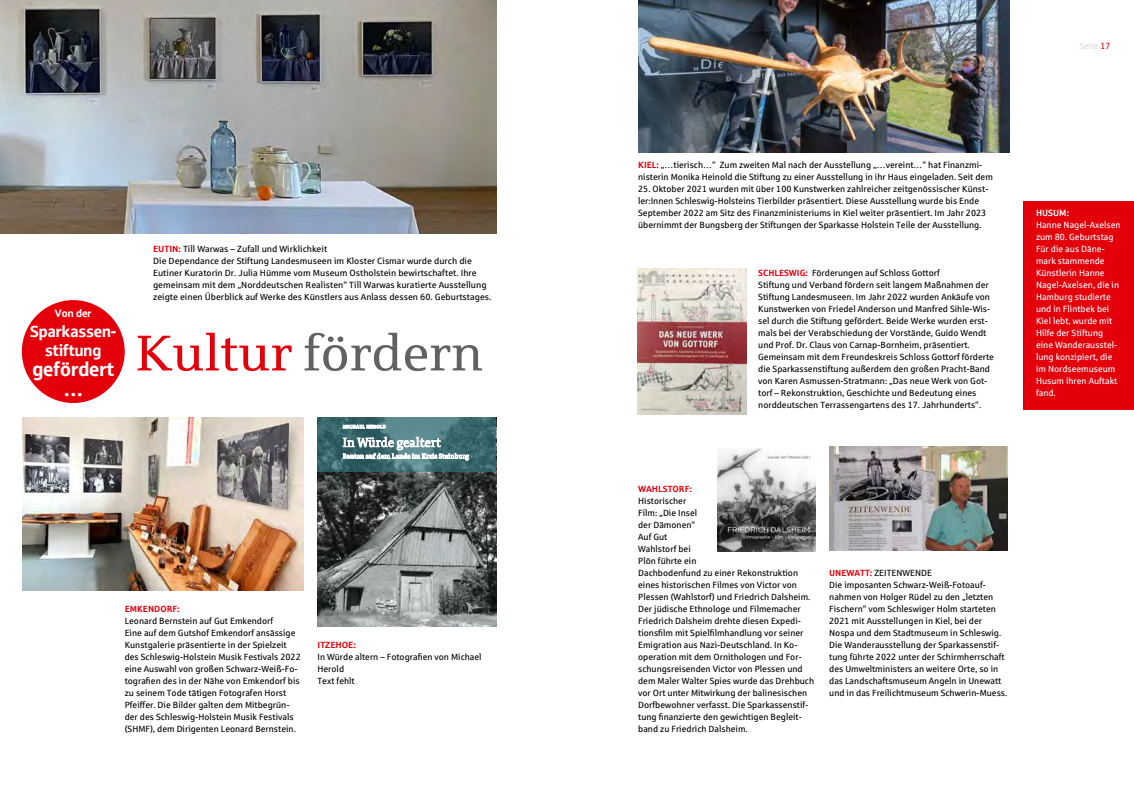
<style>
.page{position:relative;width:1134px;height:808px;background:#fff}
.page>*{position:absolute;margin:0;border:0;box-sizing:border-box;transform-origin:0 0}
.t1{font:50px "Sparkasse Serif";color:#626261}
.t2{font:19.7px/19.7px "Sparkasse Head";color:#fff;text-align:center}
.t3{font:16.1px/19.7px "Sparkasse Head";color:#fff;text-align:center}
.t4{font:10.7px "Sparkasse Head";color:#fff}
.t5{font:9px/12px "Sparkasse Rg";color:#000}
.t6{font:9px/12px "Sparkasse Rg";color:#fff}
.t7{font:700 9px "Sparkasse Rg";color:#e3000b}
.t8{font:9px "Sparkasse Rg";color:#d9dada;scale:.95 1}
.t9{font:700 9px "Sparkasse Rg";color:#fff}
.s1{font-weight:700;color:#e3000b}
.s2{color:#e3000b}
</style>
<div class="page">
<img style="left:0;top:0;width:496px;height:234px">
<img style="left:317px;top:472px;width:179px;height:154px">
<svg style="left:317px;top:418px;width:179px;height:54px;background:#3a696d"></svg>
<svg style="left:343px;top:421px;width:126px;height:39px"></svg>
<img style="left:638px;top:269px;width:109px;height:146px">
<img style="left:717px;top:449px;width:98px;height:102px">
<div style="left:22px;top:300px;width:103px;height:103px;background:#e3000b;border-radius:50%"></div>
<img style="left:638px;top:0;width:371px;height:152px">
<img style="left:23px;top:418px;width:280px;height:172px">
<img style="left:829px;top:446px;width:178px;height:105px">
<div style="left:1023px;top:202px;width:111px;height:208px;background:#e3000b"></div>
<p class="t4" style="left:55px;top:306px;width:38px">Von der</p>
<h3 class="t3" style="left:30px;top:321px;width:88px">Sparkassen&shy;stiftung</h3>
<h2 class="t2" style="left:32px;top:359px;width:83px">gefördert …</h2>
<p class="t5" style="left:153px;top:243px;width:340px"><span class="s1">EUTIN:</span> Till Warwas – Zufall und Wirklichkeit<br>Die Dependance der Stiftung Landesmuseen im Kloster Cismar wurde durch die Eutiner Kuratorin Dr. Julia Hümme vom Museum Ostholstein bewirtschaftet. Ihre gemeinsam mit dem „Norddeutschen Realisten“ Till Warwas kuratierte Ausstellung zeigte einen Überblick auf Werke des Künstlers aus Anlass dessen 60. Geburtstages.</p>
<h1 class="t1" style="left:136px;top:322px;width:349px"><span class="s2">Kultur</span> fördern</h1>
<p class="t7" style="left:125px;top:603px;width:56px">EMKENDORF:</p>
<p class="t5" style="left:125px;top:615px;width:178px">Leonard Bernstein auf Gut Emkendorf<br>Eine auf dem Gutshof Emkendorf ansässige Kunstgalerie präsentierte in der Spielzeit des Schleswig-Holstein Musik Festivals 2022 eine Auswahl von großen Schwarz-Weiß-Fo&shy;tografien des in der Nähe von Emkendorf bis zu seinem Tode tätigen Fotografen Horst Pfeiffer. Die Bilder galten dem Mitbegrün&shy;der des Schleswig-Holstein Musik Festivals (SHMF), dem Dirigenten Leonard Bernstein.</p>
<p class="t7" style="left:317px;top:639px;width:40px">ITZEHOE:</p>
<p class="t5" style="left:317px;top:651px;width:166px">In Würde altern – Fotografien von Michael<br>Herold<br>Text fehlt</p>
<p class="t8" style="left:1079px;top:40px;width:34px">Seite <span class="s2">17</span></p>
<p class="t5" style="left:638px;top:159px;width:356px"><span class="s1">KIEL:</span> „…tierisch…“ Zum zweiten Mal nach der Ausstellung „…vereint…“ hat Finanzmi&shy;nisterin Monika Heinold die Stiftung zu einer Ausstellung in ihr Haus eingeladen. Seit dem</p>
<p class="t5" style="left:638px;top:183px;width:352px">25. Oktober 2021 wurden mit über 100 Kunstwerken zahlreicher zeitgenössischer Künst&shy;ler:Innen Schleswig-Holsteins Tierbilder präsentiert. Diese Ausstellung wurde bis Ende September 2022 am Sitz des Finanzministeriums in Kiel weiter präsentiert. Im Jahr 2023 übernimmt der Bungsberg der Stiftungen der Sparkasse Holstein Teile der Ausstellung.</p>
<p class="t5" style="left:758px;top:267px;width:237px"><span class="s1">SCHLESWIG:</span> Förderungen auf Schloss Gottorf<br>Stiftung und Verband fördern seit langem Maßnahmen der Stiftung Landesmuseen. Im Jahr 2022 wurden Ankäufe von Kunstwerken von Friedel Anderson und Manfred Sihle-Wis&shy;sel durch die Stiftung gefördert. Beide Werke wurden erst&shy;mals bei der Verabschiedung der Vorstände, Guido Wendt und Prof. Dr. Claus von Carnap-Bornheim, präsentiert.<br>Gemeinsam mit dem Freundeskreis Schloss Gottorf förderte die Sparkassenstiftung außerdem den großen Pracht-Band von Karen Asmussen-Stratmann: „Das neue Werk von Got&shy;torf – Rekonstruktion, Geschichte und Bedeutung eines norddeutschen Terrassengartens des 17. Jahrhunderts“.</p>
<p class="t9" style="left:1036px;top:207px;width:35px">HUSUM:</p>
<p class="t6" style="left:1036px;top:219px;width:86px">Hanne Nagel-Axelsen zum 80. Geburtstag<br>Für die aus Däne&shy;mark stammende<br>Künstlerin Hanne<br>Nagel-Axelsen, die in<br>Hamburg studierte und in Flintbek bei<br>Kiel lebt, wurde mit<br>Hilfe der Stiftung eine Wanderausstel&shy;lung konzipiert, die im Nordseemuseum<br>Husum ihren Auftakt fand.</p>
<p class="t7" style="left:638px;top:483px;width:55px">WAHLSTORF:</p>
<p class="t5" style="left:638px;top:495px;width:177px">Historischer<br>Film: „Die Insel<br>der Dämonen“<br>Auf Gut<br>Wahlstorf bei<br>Plön führte ein<br>Dachbodenfund zu einer Rekonstruktion eines historischen Filmes von Victor von Plessen (Wahlstorf) und Friedrich Dalsheim.<br>Der jüdische Ethnologe und Filmemacher Friedrich Dalsheim drehte diesen Expedi&shy;tionsfilm mit Spielfilmhandlung vor seiner Emigration aus Nazi-Deutschland. In Ko&shy;operation mit dem Ornithologen und For&shy;schungsreisenden Victor von Plessen und dem Maler Walter Spies wurde das Drehbuch vor Ort unter Mitwirkung der balinesischen Dorfbewohner verfasst. Die Sparkassenstif&shy;tung finanzierte den gewichtigen Begleit&shy;band zu Friedrich Dalsheim.</p>
<p class="t5" style="left:829px;top:567px;width:180px"><span class="s1">UNEWATT:</span> ZEITENWENDE<br>Die imposanten Schwarz-Weiß-Fotoauf&shy;nahmen von Holger Rüdel zu den „letzten Fischern“ vom Schleswiger Holm starteten 2021 mit Ausstellungen in Kiel, bei der Nospa und dem Stadtmuseum in Schleswig.<br>Die Wanderausstellung der Sparkassenstif&shy;tung führte 2022 unter der Schirmherrschaft des Umweltministers an weitere Orte, so in das Landschaftsmuseum Angeln in Unewatt und in das Freilichtmuseum Schwerin-Muess.</p>
</div>
